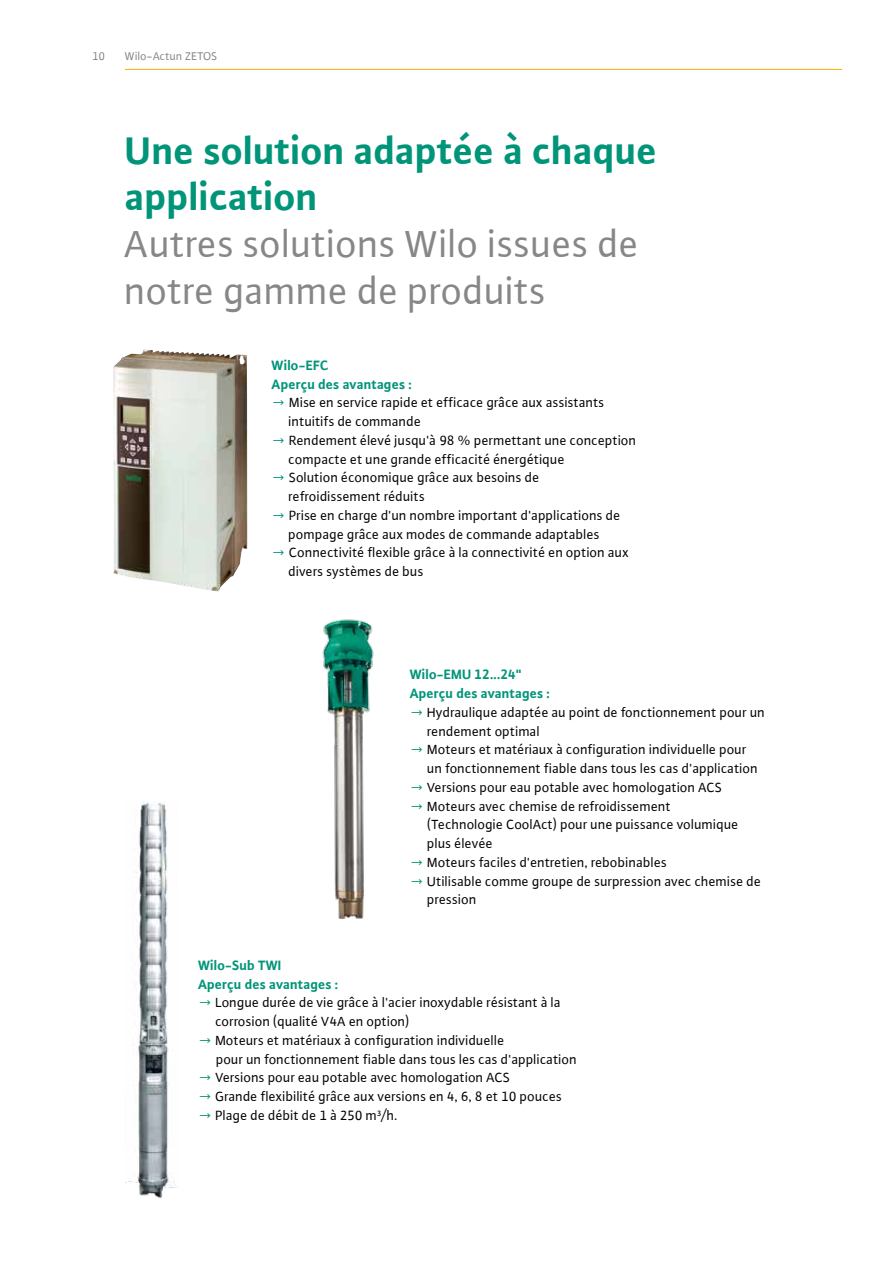
<style>
.page{position:relative;width:893px;height:1263px;background:#fff}
.page>*{position:absolute;margin:0;border:0;box-sizing:border-box;transform-origin:0 0}
.t1{font:40.5px/46.8px "WILO Plus Global";color:#878787}
.t2{font:700 40.5px/46.8px "WILO Plus Global";color:#009579}
.t3{font:14.25px/18.8px "WILO Plus Global";color:#000}
.t4{font:700 14.25px/18.8px "WILO Plus Global";color:#009579}
.t5{font:12px "WILO Plus Global";color:#878787}
.s1{color:#009579}
</style>
<div class="page">
<hr style="left:125px;top:69px;width:717px;height:1px;background:#f9b000">
<img style="left:113px;top:349px;width:134px;height:242px">
<img style="left:125px;top:801px;width:54px;height:398px">
<img style="left:322px;top:619px;width:52px;height:300px">
<p class="t5" style="left:92px;top:49px;width:14px">10</p>
<p class="t5" style="left:125px;top:49px;width:94px">Wilo-Actun ZETOS</p>
<h1 class="t2" style="left:125px;top:126px;width:534px">Une solution adaptée à chaque application</h1>
<h1 class="t1" style="left:125px;top:220px;width:516px">Autres solutions Wilo issues de notre gamme de produits</h1>
<p class="t4" style="left:272px;top:356px;width:142px">Wilo-EFC<br>Aperçu des avantages :</p>
<p class="t3" style="left:289px;top:393px;width:317px;text-indent:-17px"><span class="s1">→</span> Mise en service rapide et efficace grâce aux assistants intuitifs de commande</p>
<p class="t3" style="left:289px;top:431px;width:349px;text-indent:-17px"><span class="s1">→</span> Rendement élevé jusqu'à 98 % permettant une conception compacte et une grande efficacité énergétique</p>
<p class="t3" style="left:289px;top:468px;width:252px;text-indent:-17px"><span class="s1">→</span> Solution économique grâce aux besoins de refroidissement réduits</p>
<p class="t3" style="left:272px;top:506px;width:350px;text-align:center"><span class="s1">→</span> Prise en charge d'un nombre important d'applications de pompage grâce aux modes de commande adaptables</p>
<p class="t3" style="left:289px;top:543px;width:342px;text-indent:-17px"><span class="s1">→</span> Connectivité flexible grâce à la connectivité en option aux divers systèmes de bus</p>
<p class="t4" style="left:410px;top:665px;width:142px">Wilo-EMU 12...24"<br>Aperçu des avantages :</p>
<p class="t3" style="left:427px;top:702px;width:339px;text-indent:-18px"><span class="s1">→</span> Hydraulique adaptée au point de fonctionnement pour un rendement optimal</p>
<p class="t3" style="left:427px;top:740px;width:332px;text-indent:-18px"><span class="s1">→</span> Moteurs et matériaux à configuration individuelle pour un fonctionnement fiable dans tous les cas d'application</p>
<p class="t3" style="left:410px;top:777px;width:314px"><span class="s1">→</span> Versions pour eau potable avec homologation ACS</p>
<p class="t3" style="left:427px;top:796px;width:313px;text-indent:-18px"><span class="s1">→</span> Moteurs avec chemise de refroidissement (Technologie CoolAct) pour une puissance volumique plus élevée</p>
<p class="t3" style="left:410px;top:852px;width:259px"><span class="s1">→</span> Moteurs faciles d'entretien, rebobinables</p>
<p class="t3" style="left:427px;top:871px;width:335px;text-indent:-18px"><span class="s1">→</span> Utilisable comme groupe de surpression avec chemise de pression</p>
<p class="t4" style="left:198px;top:955px;width:142px">Wilo-Sub TWI<br>Aperçu des avantages :</p>
<p class="t3" style="left:215px;top:993px;width:347px;text-indent:-17px"><span class="s1">→</span> Longue durée de vie grâce à l'acier inoxydable résistant à la corrosion (qualité V4A en option)</p>
<p class="t3" style="left:216px;top:1030px;width:362px;text-indent:-18px"><span class="s1">→</span> Moteurs et matériaux à configuration individuelle<br>pour un fonctionnement fiable dans tous les cas d'application</p>
<p class="t3" style="left:198px;top:1068px;width:314px"><span class="s1">→</span> Versions pour eau potable avec homologation ACS</p>
<p class="t3" style="left:198px;top:1087px;width:365px"><span class="s1">→</span> Grande flexibilité grâce aux versions en 4, 6, 8 et 10 pouces</p>
<p class="t3" style="left:198px;top:1106px;width:201px"><span class="s1">→</span> Plage de débit de 1 à 250 m³/h.</p>
</div>
